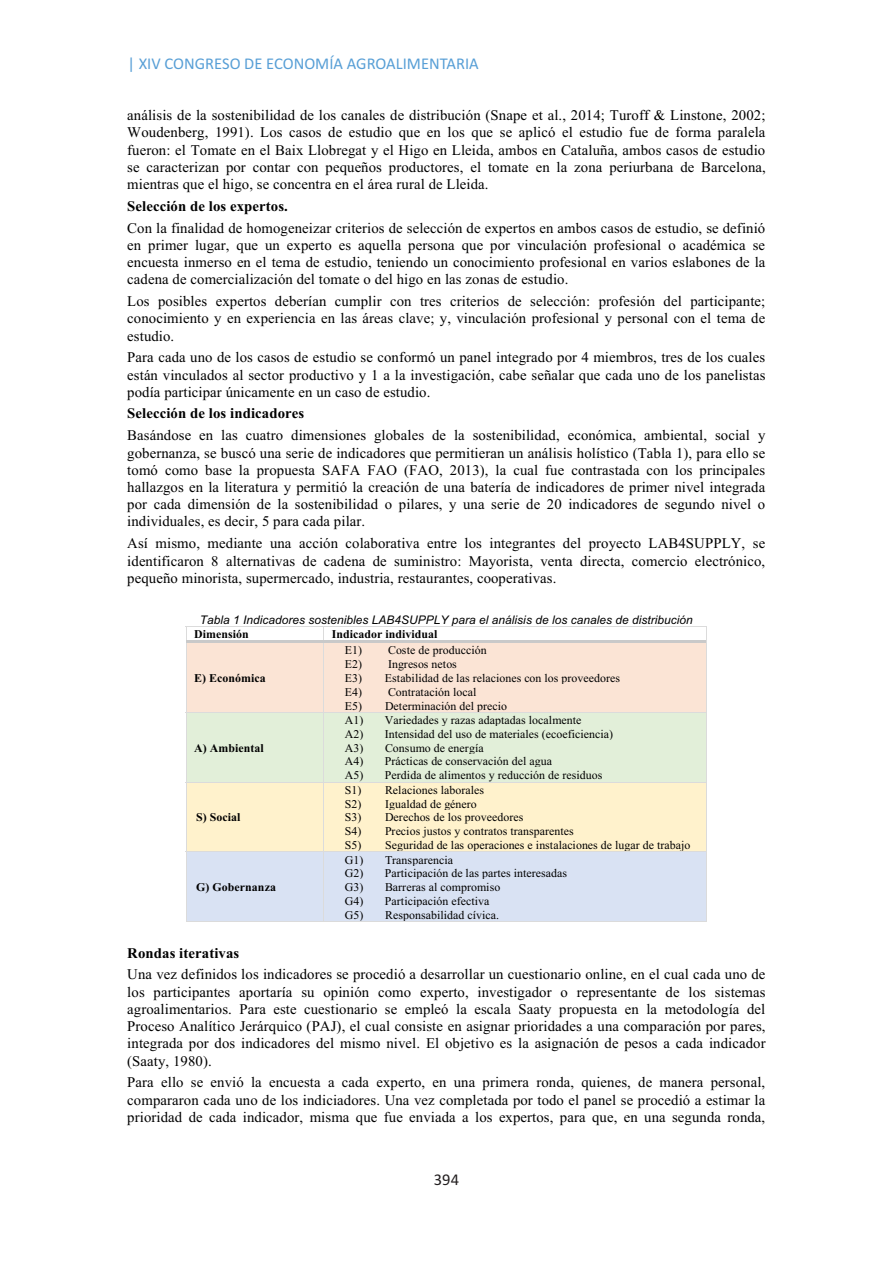
<style>
.page{position:relative;width:893px;height:1263px;background:#fff}
.page>*{position:absolute;margin:0;border:0;box-sizing:border-box;transform-origin:0 0}
.t1{font:16.5px "Calibri";color:#589fd6}
.t2{font:16.5px "Calibri";color:#231f20}
.t3{font:14.7px/17.2px "Times New Roman PSMT+T42";letter-spacing:.005em;color:#000;text-align:justify}
.t4{font:11.85px/13.8px "Times New Roman PSMT+T42";letter-spacing:.005em;color:#000}
.t5{font:11.85px/14.7px "Arial Italic MT+T42";letter-spacing:.005em;color:#000}
.t6{font:11.85px "Times New Roman PS Bold MT+T42";letter-spacing:.005em;color:#000}
.s1{font-family:"Times New Roman PS Bold MT+T42"}
</style>
<div class="page">
<hr style="left:186px;top:626px;width:521px;height:1px;background:#dbdbdb">
<svg style="left:323px;top:627px;width:1px;height:14px"></svg>
<div style="left:186px;top:643px;width:137px;height:69px;background:#fbe4d5"></div>
<div style="left:324px;top:643px;width:382px;height:69px;background:#fbe4d5"></div>
<svg style="left:186px;top:627px;width:1px;height:14px"></svg>
<hr style="left:186px;top:641px;width:520px;height:2px;background:#c9c9c9">
<svg style="left:706px;top:627px;width:1px;height:16px"></svg>
<hr style="left:186px;top:643px;width:1px;height:69px;background:#dbdbdb">
<hr style="left:323px;top:643px;width:1px;height:69px;background:#dbdbdb">
<hr style="left:706px;top:643px;width:1px;height:69px;background:#dbdbdb">
<div style="left:186px;top:713px;width:137px;height:69px;background:#e2efd9"></div>
<div style="left:324px;top:713px;width:382px;height:69px;background:#e2efd9"></div>
<hr style="left:186px;top:712px;width:521px;height:1px;background:#dbdbdb">
<hr style="left:186px;top:713px;width:1px;height:69px;background:#dbdbdb">
<hr style="left:323px;top:713px;width:1px;height:69px;background:#dbdbdb">
<hr style="left:706px;top:713px;width:1px;height:69px;background:#dbdbdb">
<div style="left:186px;top:783px;width:137px;height:68px;background:#fff2cc"></div>
<div style="left:324px;top:783px;width:382px;height:68px;background:#fff2cc"></div>
<hr style="left:186px;top:782px;width:521px;height:1px;background:#dbdbdb">
<hr style="left:186px;top:783px;width:1px;height:68px;background:#dbdbdb">
<hr style="left:323px;top:783px;width:1px;height:68px;background:#dbdbdb">
<hr style="left:706px;top:783px;width:1px;height:68px;background:#dbdbdb">
<div style="left:186px;top:853px;width:137px;height:68px;background:#d9e2f3"></div>
<div style="left:324px;top:853px;width:382px;height:68px;background:#d9e2f3"></div>
<hr style="left:186px;top:851px;width:521px;height:1px;background:#dbdbdb">
<hr style="left:186px;top:852px;width:1px;height:70px;background:#dbdbdb">
<hr style="left:186px;top:921px;width:137px;height:1px;background:#dbdbdb">
<hr style="left:323px;top:852px;width:1px;height:70px;background:#dbdbdb">
<hr style="left:324px;top:921px;width:382px;height:1px;background:#dbdbdb">
<hr style="left:706px;top:852px;width:1px;height:70px;background:#dbdbdb">
<p class="t1" style="left:127px;top:53px;width:353px">| XIV CONGRESO DE ECONOMÍA AGROALIMENTARIA</p>
<p class="t3" style="left:127px;top:108px;width:640px">análisis de la sostenibilidad de los canales de distribución (Snape et al., 2014; Turoff &amp; Linstone, 2002; Woudenberg, 1991). Los casos de estudio que en los que se aplicó el estudio fue de forma paralela fueron: el Tomate en el Baix Llobregat y el Higo en Lleida, ambos en Cataluña, ambos casos de estudio se caracterizan por contar con pequeños productores, el tomate en la zona periurbana de Barcelona, mientras que el higo, se concentra en el área rural de Lleida.</p>
<p class="t3" style="left:127px;top:196px;width:639px;line-height:21.9px"><span class="s1">Selección de los expertos.<br></span>Con la finalidad de homogeneizar criterios de selección de expertos en ambos casos de estudio, se definió</p>
<p class="t3" style="left:127px;top:238px;width:639px">en primer lugar, que un experto es aquella persona que por vinculación profesional o académica se encuesta inmerso en el tema de estudio, teniendo un conocimiento profesional en varios eslabones de la cadena de comercialización del tomate o del higo en las zonas de estudio.</p>
<p class="t3" style="left:127px;top:294px;width:639px">Los posibles expertos deberían cumplir con tres criterios de selección: profesión del participante; conocimiento y en experiencia en las áreas clave; y, vinculación profesional y personal con el tema de estudio.</p>
<p class="t3" style="left:127px;top:350px;width:639px">Para cada uno de los casos de estudio se conformó un panel integrado por 4 miembros, tres de los cuales están vinculados al sector productivo y 1 a la investigación, cabe señalar que cada uno de los panelistas podía participar únicamente en un caso de estudio.</p>
<p class="t3" style="left:127px;top:404px;width:639px;line-height:21.9px"><span class="s1">Selección de los indicadores<br></span>Basándose en las cuatro dimensiones globales de la sostenibilidad, económica, ambiental, social y</p>
<p class="t3" style="left:127px;top:445px;width:639px">gobernanza, se buscó una serie de indicadores que permitieran un análisis holístico (Tabla 1), para ello se tomó como base la propuesta SAFA FAO (FAO, 2013), la cual fue contrastada con los principales hallazgos en la literatura y permitió la creación de una batería de indicadores de primer nivel integrada por cada dimensión de la sostenibilidad o pilares, y una serie de 20 indicadores de segundo nivel o individuales, es decir, 5 para cada pilar.</p>
<p class="t3" style="left:127px;top:536px;width:639px">Así mismo, mediante una acción colaborativa entre los integrantes del proyecto LAB4SUPPLY, se identificaron 8 alternativas de cadena de suministro: Mayorista, venta directa, comercio electrónico, pequeño minorista, supermercado, industria, restaurantes, cooperativas.</p>
<p class="t5" style="left:194px;top:613px;width:500px;text-indent:6px">Tabla 1 Indicadores sostenibles LAB4SUPPLY para el análisis de los canales de distribución<br><span class="s1">Dimensión</span></p>
<p class="t6" style="left:332px;top:631px;width:107px">Indicador individual</p>
<p class="t6" style="left:194px;top:674px;width:73px">E) Económica</p>
<p class="t6" style="left:194px;top:744px;width:71px">A) Ambiental</p>
<p class="t6" style="left:196px;top:813px;width:46px">S) Social</p>
<p class="t4" style="left:345px;top:644px;width:277px">E1) Coste de producción<br>E2) Ingresos netos<br>E3) Estabilidad de las relaciones con los proveedores<br>E4) Contratación local<br>E5) Determinación del precio</p>
<p class="t4" style="left:345px;top:714px;width:270px">A1) Variedades y razas adaptadas localmente<br>A2) Intensidad del uso de materiales (ecoeficiencia)<br>A3) Consumo de energía<br>A4) Prácticas de conservación del agua<br>A5) Perdida de alimentos y reducción de residuos</p>
<p class="t4" style="left:345px;top:784px;width:347px">S1) Relaciones laborales<br>S2) Igualdad de género<br>S3) Derechos de los proveedores<br>S4) Precios justos y contratos transparentes<br>S5) Seguridad de las operaciones e instalaciones de lugar de trabajo</p>
<p class="t4" style="left:345px;top:854px;width:224px">G1) Transparencia<br>G2) Participación de las partes interesadas<br>G3) Barreras al compromiso<br>G4) Participación efectiva<br>G5) Responsabilidad cívica.</p>
<p class="t3" style="left:127px;top:943px;width:639px;line-height:21.6px"><span class="s1">Rondas iterativas<br></span>Una vez definidos los indicadores se procedió a desarrollar un cuestionario online, en el cual cada uno de</p>
<p class="t3" style="left:127px;top:984px;width:640px">los participantes aportaría su opinión como experto, investigador o representante de los sistemas agroalimentarios. Para este cuestionario se empleó la escala Saaty propuesta en la metodología del Proceso Analítico Jerárquico (PAJ), el cual consiste en asignar prioridades a una comparación por pares, integrada por dos indicadores del mismo nivel. El objetivo es la asignación de pesos a cada indicador (Saaty, 1980).</p>
<p class="t3" style="left:127px;top:1075px;width:639px">Para ello se envió la encuesta a cada experto, en una primera ronda, quienes, de manera personal, compararon cada uno de los indiciadores. Una vez completada por todo el panel se procedió a estimar la prioridad de cada indicador, misma que fue enviada a los expertos, para que, en una segunda ronda,</p>
<p class="t6" style="left:196px;top:883px;width:81px">G) Gobernanza</p>
<p class="t2" style="left:434px;top:1170px;width:27px">394</p>
</div>
